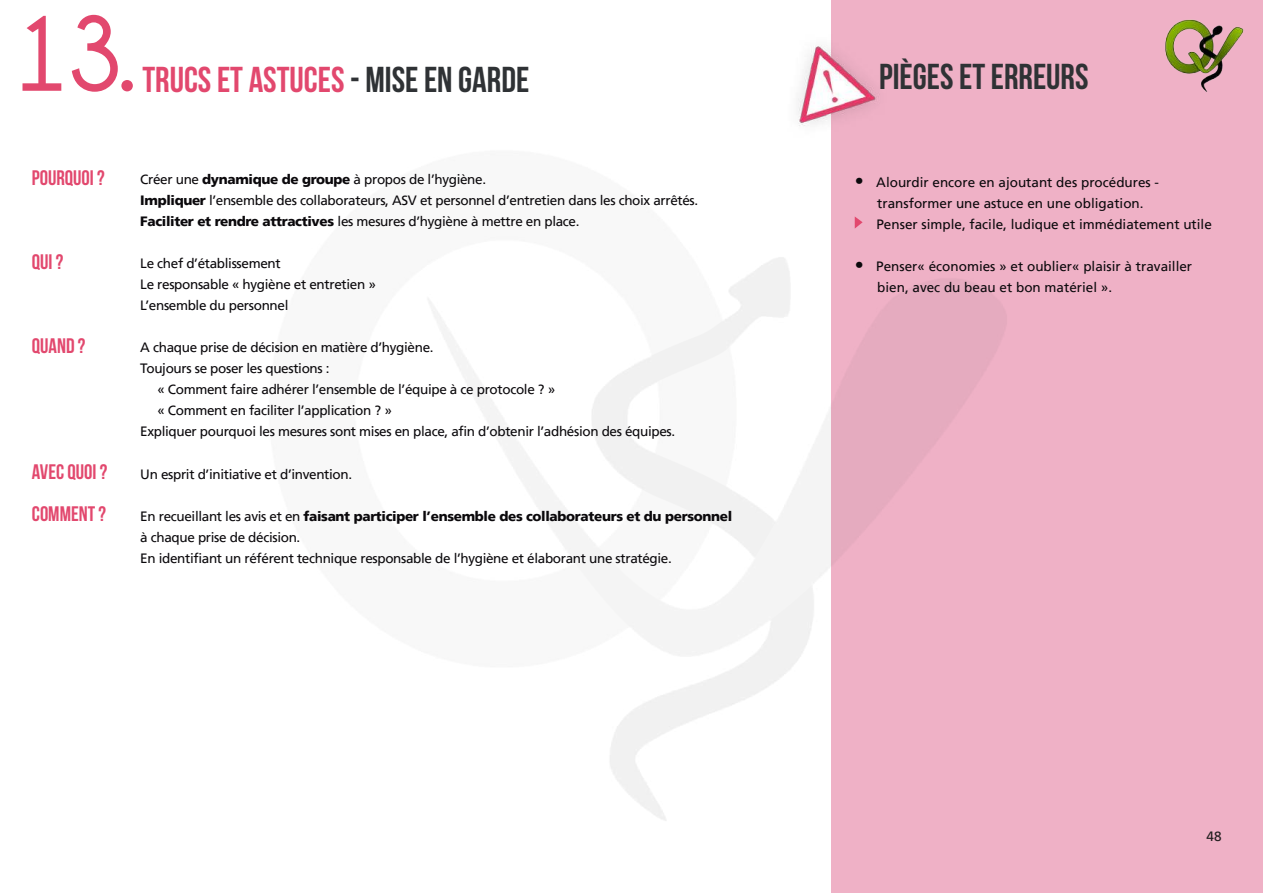
<style>
.page{position:relative;width:1263px;height:893px;background:#fff}
.page>*{position:absolute;margin:0;border:0;box-sizing:border-box;transform-origin:0 0}
.t1{font:700 108px "Champagne&Limousines";color:#e2486e}
.t2{font:36px "Bebas Neue";color:#e2486e}
.t3{font:36px "Bebas Neue";color:#2f3235}
.t4{font:21px/42px "Bebas Neue";color:#e2486e}
.t5{font:13.5px/21px "Frutiger LT";letter-spacing:-.025em;color:#0b090c}
.t6{font:13.5px/21px "Frutiger LT";color:#0b090c}
.t7{font:13.5px "Frutiger LT";color:#231f20}
.s1{color:#2f3235}
.s2{font-weight:900}
.s3{font-size:18px}
</style>
<div class="page">
<div style="left:831px;top:0;width:432px;height:893px;background:#efb1c6"></div>
<svg style="left:855px;top:216px;width:8px;height:13px"></svg>
<img style="left:791px;top:40px;width:90px;height:91px">
<img style="left:1165px;top:20px;width:79px;height:72px">
<h1 class="t1" style="left:13px;top:-6px;width:125px">13.</h1>
<h2 class="t2" style="left:142px;top:59px;width:388px">TRUCS ET ASTUCES <span class="s1">- MISE EN GARDE</span></h2>
<h2 class="t3" style="left:879px;top:57px;width:211px">PIÈGES ET ERREURS</h2>
<h3 class="t4" style="left:32px;top:156px;width:74px">POURQUOI ?</h3>
<h3 class="t4" style="left:32px;top:240px;width:33px">QUI ?</h3>
<h3 class="t4" style="left:32px;top:324px;width:55px">QUAND ?</h3>
<h3 class="t4" style="left:32px;top:450px;width:77px">AVEC QUOI ?<br>COMMENT ?</h3>
<p class="t5" style="left:140px;top:169px;width:559px">Créer une <span class="s2">dynamique de groupe</span> à propos de l’hygiène.<br><span class="s2">Impliquer</span> l’ensemble des collaborateurs, ASV et personnel d’entretien dans les choix arrêtés.<br><span class="s2">Faciliter et rendre attractives</span> les mesures d’hygiène à mettre en place.</p>
<p class="t5" style="left:140px;top:253px;width:237px">Le chef d’établissement<br>Le responsable « hygiène et entretien »<br>L’ensemble du personnel</p>
<p class="t5" style="left:140px;top:337px;width:295px">A chaque prise de décision en matière d’hygiène.<br>Toujours se poser les questions :</p>
<p class="t5" style="left:157px;top:379px;width:399px">« Comment faire adhérer l’ensemble de l’équipe à ce protocole ? »</p>
<p class="t5" style="left:157px;top:400px;width:236px">« Comment en faciliter l’application ? »</p>
<p class="t5" style="left:140px;top:421px;width:536px">Expliquer pourquoi les mesures sont mises en place, afin d’obtenir l’adhésion des équipes.</p>
<p class="t5" style="left:140px;top:463px;width:213px">Un esprit d’initiative et d’invention.</p>
<p class="t5" style="left:140px;top:505px;width:593px">En recueillant les avis et en <span class="s2">faisant participer l’ensemble des collaborateurs et du personnel </span>à chaque prise de décision.<br>En identifiant un référent technique responsable de l’hygiène et élaborant une stratégie.</p>
<p class="t6" style="left:876px;top:171px;width:337px;text-indent:-22px"><span class="s3">•</span> Alourdir encore en ajoutant des procédures - transformer une astuce en une obligation.<br>Penser simple, facile, ludique et immédiatement utile</p>
<p class="t6" style="left:877px;top:255px;width:316px;text-indent:-23px"><span class="s3">•</span> Penser« économies » et oublier« plaisir à travailler bien, avec du beau et bon matériel ».</p>
<p class="t7" style="left:1206px;top:828px;width:17px">48</p>
</div>
